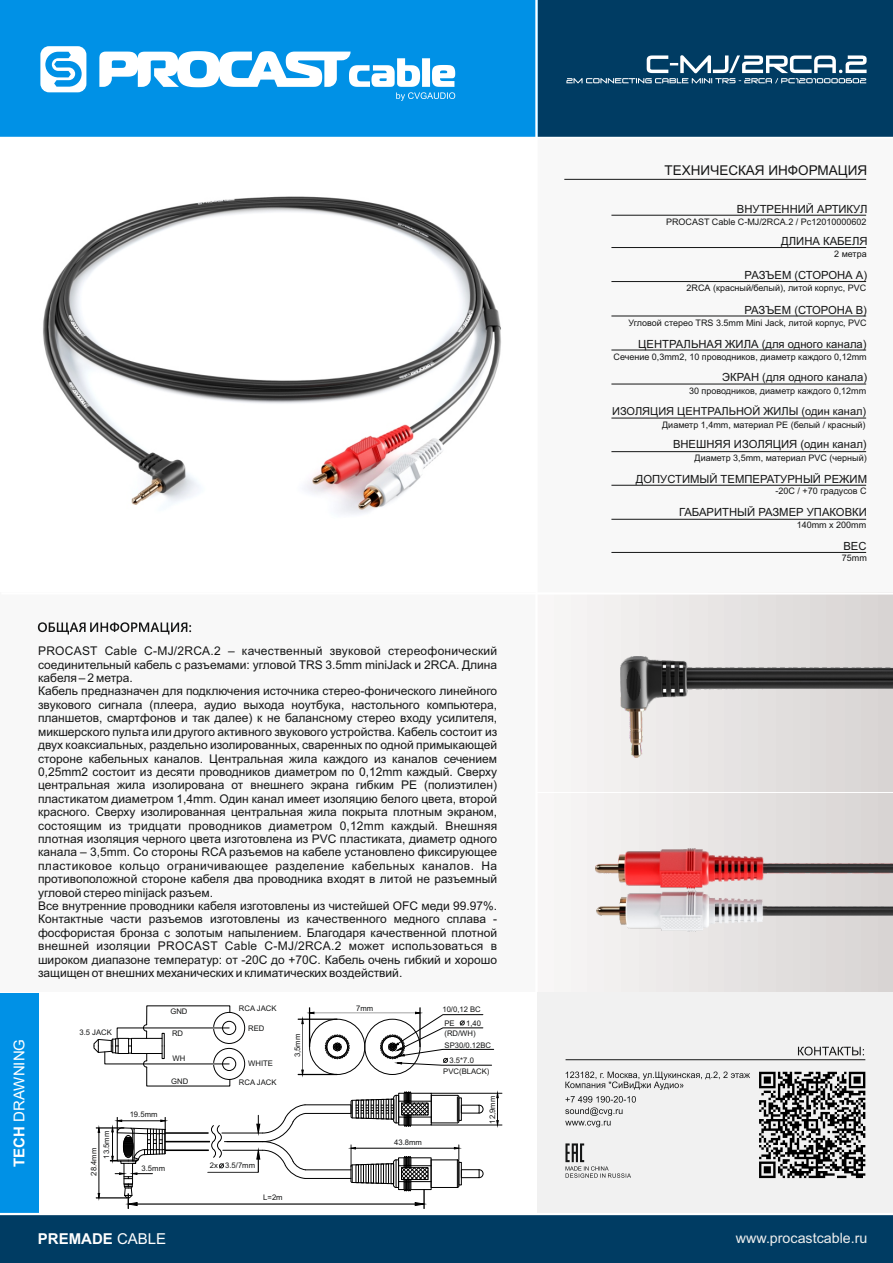
<style>
.page{position:relative;width:893px;height:1263px;background:#fff}
.page>*{position:absolute;margin:0;border:0;box-sizing:border-box;transform-origin:0 0}
.t1{font:15px "Arial";color:#fff}
.t2{font:700 15px "Arial";color:#fff}
.t3{font:14.25px "Arial";color:#eceded}
.t4{font:13.5px "Arial";color:#151616}
.t5{font:12px/13.4px "Arial";color:#151616}
.t6{font:11.25px "Arial";color:#151616}
.t7{font:10.95px "Arial";color:#151616}
.t8{font:9px "Arial";color:#151616}
.t9{font:7.65px/12.5px "Arial";color:#151616}
.s1{font-weight:700}
.s2{font-weight:400}
</style>
<div class="page">
<div style="left:536px;top:0;width:357px;height:593px;background:#f8f8f8"></div>
<div style="left:537px;top:0;width:356px;height:138px;background:#003c63"></div>
<div style="left:0;top:993px;width:38px;height:221px;background:#0091e6"></div>
<div style="left:0;top:0;width:537px;height:138px;background:#0091e6"></div>
<div style="left:0;top:1214px;width:893px;height:49px;background:#003c63"></div>
<div style="left:536px;top:794px;width:357px;height:198px;background:linear-gradient(to right,#f9f7f7,#d7d4d2)"></div>
<div style="left:536px;top:593px;width:357px;height:198px;background:linear-gradient(to right,#f9f7f7,#d7d4d2)"></div>
<div style="left:0;top:593px;width:536px;height:399px;background:#f8f8f8"></div>
<svg style="left:40px;top:46px;width:46px;height:46px"></svg>
<hr style="left:1px;top:592px;width:892px;height:2px;background:#fff">
<svg style="left:99px;top:51px;width:356px;height:50px"></svg>
<hr style="left:535px;top:0;width:3px;height:1215px;background:#fff">
<hr style="left:0;top:137px;width:893px;height:1px;background:#fff">
<div style="left:537px;top:992px;width:356px;height:223px;background:#f1f1f1"></div>
<svg style="left:565px;top:1143px;width:66px;height:35px"></svg>
<svg style="left:798px;top:1046px;width:66px;height:9px"></svg>
<hr style="left:566px;top:1059px;width:299px;height:1px;background:#151616">
<svg style="left:565px;top:1071px;width:185px;height:19px"></svg>
<svg style="left:565px;top:1096px;width:71px;height:31px"></svg>
<hr style="left:0;top:1213px;width:893px;height:2px;background:#fff">
<img style="left:43px;top:196px;width:458px;height:318px">
<hr style="left:431px;top:1093px;width:71px;height:1px;background:#000">
<hr style="left:431px;top:1125px;width:71px;height:1px;background:#000">
<img style="left:620px;top:656px;width:273px;height:101px">
<img style="left:595px;top:848px;width:298px;height:83px">
<svg style="left:38px;top:622px;width:153px;height:12px"></svg>
<svg style="left:566px;top:55px;width:301px;height:28px"></svg>
<hr style="left:564px;top:179px;width:302px;height:1px;background:#151616">
<hr style="left:611px;top:215px;width:255px;height:1px;background:#151616">
<hr style="left:611px;top:247px;width:255px;height:1px;background:#151616">
<hr style="left:611px;top:281px;width:255px;height:1px;background:#151616">
<hr style="left:611px;top:316px;width:255px;height:1px;background:#151616">
<hr style="left:611px;top:350px;width:255px;height:1px;background:#151616">
<hr style="left:611px;top:384px;width:255px;height:1px;background:#151616">
<hr style="left:611px;top:418px;width:255px;height:1px;background:#151616">
<hr style="left:611px;top:451px;width:255px;height:1px;background:#151616">
<hr style="left:611px;top:485px;width:255px;height:1px;background:#151616">
<hr style="left:611px;top:552px;width:255px;height:1px;background:#151616">
<hr style="left:611px;top:519px;width:255px;height:1px;background:#151616">
<svg style="left:759px;top:1072px;width:106px;height:106px"></svg>
<svg style="left:93px;top:1005px;width:406px;height:204px"></svg>
<p class="t4" style="left:665px;top:165px;width:204px">ТЕХНИЧЕСКАЯ ИНФОРМАЦИЯ</p>
<p class="t6" style="left:737px;top:205px;width:132px">ВНУТРЕННИЙ АРТИКУЛ</p>
<p class="t8" style="left:666px;top:219px;width:202px">PROCAST Cable C-MJ/2RCA.2 / Pc12010000602</p>
<p class="t6" style="left:781px;top:237px;width:88px">ДЛИНА КАБЕЛЯ</p>
<p class="t8" style="left:834px;top:251px;width:34px">2 метра</p>
<p class="t6" style="left:745px;top:271px;width:124px">РАЗЪЕМ (СТОРОНА А)</p>
<p class="t8" style="left:687px;top:285px;width:181px">2RCA (красный/белый), литой корпус, PVC</p>
<p class="t6" style="left:744px;top:305px;width:124px">РАЗЪЕМ (СТОРОНА В)</p>
<p class="t6" style="left:638px;top:339px;width:230px">ЦЕНТРАЛЬНАЯ ЖИЛА (для одного канала)</p>
<p class="t8" style="left:613px;top:353px;width:255px">Сечение 0,3mm2, 10 проводников, диаметр каждого 0,12mm</p>
<p class="t6" style="left:722px;top:373px;width:146px">ЭКРАН (для одного канала)</p>
<p class="t8" style="left:689px;top:387px;width:179px">30 проводников, диаметр каждого 0,12mm</p>
<p class="t7" style="left:612px;top:407px;width:256px">ИЗОЛЯЦИЯ ЦЕНТРАЛЬНОЙ ЖИЛЫ (один канал)</p>
<p class="t8" style="left:662px;top:421px;width:205px">Диаметр 1,4mm, материал PE (белый / красный)</p>
<p class="t8" style="left:628px;top:319px;width:240px">Угловой стерео TRS 3.5mm Mini Jack, литой корпус, PVC</p>
<p class="t6" style="left:673px;top:440px;width:195px">ВНЕШНЯЯ ИЗОЛЯЦИЯ (один канал)</p>
<p class="t8" style="left:695px;top:454px;width:174px">Диаметр 3,5mm, материал PVC (черный)</p>
<p class="t6" style="left:636px;top:475px;width:233px">ДОПУСТИМЫЙ ТЕМПЕРАТУРНЫЙ РЕЖИМ</p>
<p class="t8" style="left:776px;top:488px;width:93px">-20C / +70 градусов C</p>
<p class="t6" style="left:679px;top:508px;width:189px">ГАБАРИТНЫЙ РАЗМЕР УПАКОВКИ</p>
<p class="t8" style="left:797px;top:521px;width:71px">140mm x 200mm</p>
<p class="t6" style="left:843px;top:542px;width:25px">ВЕС</p>
<p class="t8" style="left:842px;top:555px;width:27px">75mm</p>
<p class="t1" style="left:14px;top:1167px;width:129px;rotate:-90deg"><span class="s1">TECH</span> DRAWNING</p>
<p class="t5" style="left:38px;top:645px;width:461px">PROCAST Cable C-MJ/2RCA.2 – качественный звуковой стереофонический соединительный кабель с разъемами: угловой TRS 3.5mm miniJack и 2RCA. Длина кабеля – 2 метра.<br>Кабель предназначен для подключения источника стерео-фонического линейного звукового сигнала (плеера, аудио выхода ноутбука, настольного компьютера, планшетов, смартфонов и так далее) к не балансному стерео входу усилителя, микшерского пульта или другого активного звукового устройства. Кабель состоит из двух коаксиальных, раздельно изолированных, сваренных по одной примыкающей стороне кабельных каналов. Центральная жила каждого из каналов сечением 0,25mm2 состоит из десяти проводников диаметром по 0,12mm каждый. Сверху центральная жила изолирована от внешнего экрана гибким PE (полиэтилен) пластикатом диаметром 1,4mm. Один канал имеет изоляцию белого цвета, второй красного. Сверху изолированная центральная жила покрыта плотным экраном, состоящим из тридцати проводников диаметром 0,12mm каждый. Внешняя плотная изоляция черного цвета изготовлена из PVC пластиката, диаметр одного канала – 3,5mm. Со стороны RCA разъемов на кабеле установлено фиксирующее пластиковое кольцо ограничивающее разделение кабельных каналов. На противоположной стороне кабеля два проводника входят в литой не разъемный угловой стерео minijack разъем.<br>Все внутренние проводники кабеля изготовлены из чистейшей OFC меди 99.97%.<br>Контактные части разъемов изготовлены из качественного медного сплава - фосфористая бронза с золотым напылением. Благодаря качественной плотной внешней изоляции PROCAST Cable C-MJ/2RCA.2 может использоваться в широком диапазоне температур: от -20С до +70С. Кабель очень гибкий и хорошо защищен от внешних механических и климатических воздействий.</p>
<p class="t9" style="left:79px;top:1027px;width:34px">3.5 JACK</p>
<p class="t9" style="left:88px;top:1159px;width:29px;text-indent:-17px;rotate:-90deg">28.4mm<br>13.5mm</p>
<p class="t9" style="left:130px;top:1109px;width:29px">19.5mm</p>
<p class="t9" style="left:170px;top:1006px;width:19px">GND</p>
<p class="t9" style="left:172px;top:1027px;width:13px">RD</p>
<p class="t9" style="left:173px;top:1053px;width:14px">WH</p>
<p class="t9" style="left:171px;top:1076px;width:19px">GND</p>
<p class="t9" style="left:142px;top:1163px;width:25px">3.5mm</p>
<p class="t9" style="left:239px;top:1003px;width:39px">RCA JACK</p>
<p class="t9" style="left:248px;top:1022px;width:18px">RED</p>
<p class="t9" style="left:248px;top:1058px;width:26px">WHITE</p>
<p class="t9" style="left:239px;top:1077px;width:39px">RCA JACK</p>
<p class="t9" style="left:292px;top:1057px;width:25px;rotate:-90deg">3,5mm</p>
<p class="t9" style="left:210px;top:1160px;width:47px">2x 3.5/7mm</p>
<p class="t9" style="left:263px;top:1192px;width:21px">L=2m</p>
<p class="t9" style="left:356px;top:1002px;width:19px">7mm</p>
<p class="t9" style="left:442px;top:1003px;width:40px;line-height:14px">10/0,12 ВС<br>PE</p>
<p class="t9" style="left:444px;top:1019px;width:38px;line-height:9.8px;text-indent:22px">1,40 (RD/WH)</p>
<p class="t9" style="left:450px;top:1038px;width:43px;line-height:15.5px;text-indent:-5px">SP30/0.12BC<br>3.5*7.0</p>
<p class="t9" style="left:443px;top:1065px;width:48px">PVC(BLACK)</p>
<p class="t9" style="left:394px;top:1137px;width:29px">43.8mm</p>
<p class="t9" style="left:487px;top:1123px;width:29px;rotate:-90deg">12,9mm</p>
<p class="t2" style="left:38px;top:1233px;width:130px">PREMADE <span class="s2">CABLE</span></p>
<p class="t3" style="left:736px;top:1232px;width:133px">www.procastcable.ru</p>
</div>
